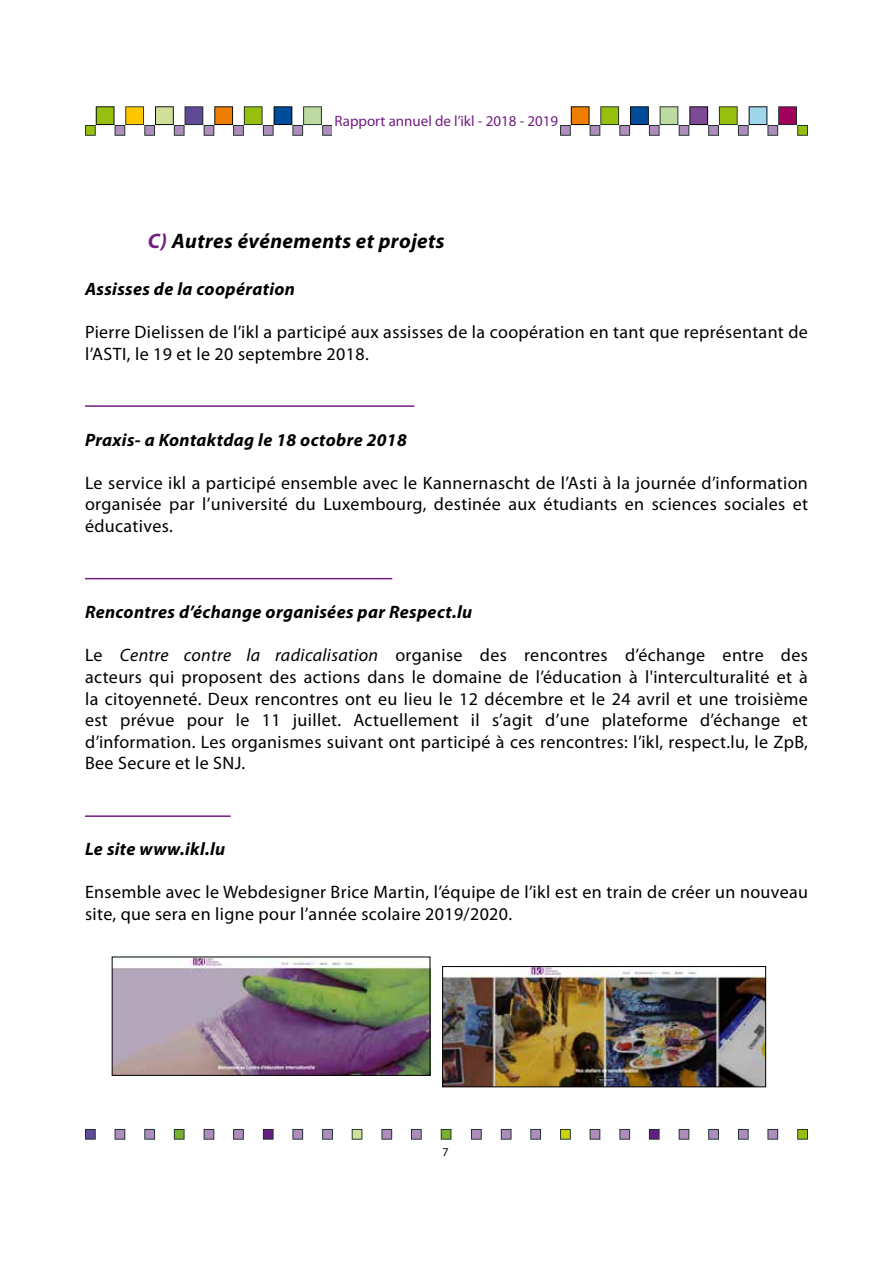
<style>
.page{position:relative;width:893px;height:1263px;background:#fff}
.page>*{position:absolute;margin:0;border:0;box-sizing:border-box;transform-origin:0 0}
.t1{font:italic 700 21px "Myriad Pro";letter-spacing:.02em;color:#000}
.t2{font:18px/21.6px "Myriad Pro";letter-spacing:.02em;color:#000}
.t3{font:italic 700 18px "Myriad Pro";letter-spacing:.02em;color:#000}
.t4{font:15px "Myriad Pro";color:#711e80}
.t5{font:12px "Myriad Pro";color:#000}
.s1{color:#711e80}
.s2{font-style:italic}
</style>
<div class="page">
<svg style="left:85px;top:106px;width:723px;height:30px"></svg>
<div style="left:333px;top:103px;width:227px;height:34px;background:#fff"></div>
<svg style="left:85px;top:1129px;width:11px;height:11px"></svg>
<svg style="left:115px;top:1129px;width:10px;height:11px"></svg>
<svg style="left:144px;top:1129px;width:11px;height:11px"></svg>
<svg style="left:174px;top:1129px;width:11px;height:11px"></svg>
<svg style="left:204px;top:1129px;width:10px;height:11px"></svg>
<svg style="left:233px;top:1129px;width:11px;height:11px"></svg>
<svg style="left:263px;top:1129px;width:11px;height:11px"></svg>
<svg style="left:292px;top:1129px;width:11px;height:11px"></svg>
<svg style="left:322px;top:1129px;width:11px;height:11px"></svg>
<svg style="left:352px;top:1129px;width:10px;height:11px"></svg>
<svg style="left:381px;top:1129px;width:11px;height:11px"></svg>
<svg style="left:411px;top:1129px;width:11px;height:11px"></svg>
<svg style="left:441px;top:1129px;width:10px;height:11px"></svg>
<svg style="left:471px;top:1129px;width:11px;height:11px"></svg>
<svg style="left:501px;top:1129px;width:10px;height:11px"></svg>
<svg style="left:530px;top:1129px;width:11px;height:11px"></svg>
<svg style="left:560px;top:1129px;width:11px;height:11px"></svg>
<svg style="left:590px;top:1129px;width:10px;height:11px"></svg>
<svg style="left:619px;top:1129px;width:11px;height:11px"></svg>
<svg style="left:649px;top:1129px;width:11px;height:11px"></svg>
<svg style="left:679px;top:1129px;width:10px;height:11px"></svg>
<svg style="left:708px;top:1129px;width:11px;height:11px"></svg>
<svg style="left:738px;top:1129px;width:11px;height:11px"></svg>
<svg style="left:767px;top:1129px;width:11px;height:11px"></svg>
<svg style="left:797px;top:1129px;width:11px;height:11px"></svg>
<hr style="left:85px;top:405px;width:329px;height:2px;background:#711e80">
<hr style="left:85px;top:578px;width:307px;height:1px;background:#711e80">
<hr style="left:85px;top:815px;width:146px;height:2px;background:#711e80">
<img style="left:114px;top:959px;width:314px;height:114px">
<img style="left:444px;top:968px;width:320px;height:117px">
<div style="left:442px;top:966px;width:324px;height:121px;border:1px solid #000"></div>
<p class="t4" style="left:334px;top:111px;width:225px">Rapport annuel de l’ikl - 2018 - 2019</p>
<p class="t1" style="left:148px;top:227px;width:298px"><span class="s1">C)</span> Autres événements et projets</p>
<p class="t3" style="left:85px;top:277px;width:211px">Assisses de la coopération</p>
<p class="t2" style="left:85px;top:321px;width:724px">Pierre Dielissen de l’ikl a participé aux assisses de la coopération en tant que représentant de l’ASTI, le 19 et le 20 septembre 2018.</p>
<p class="t3" style="left:85px;top:428px;width:323px">Praxis- a Kontaktdag le 18 octobre 2018</p>
<p class="t2" style="left:85px;top:472px;width:724px;text-align:justify">Le service ikl a participé ensemble avec le Kannernascht de l’Asti à la journée d’information organisée par l’université du Luxembourg, destinée aux étudiants en sciences sociales et éducatives.</p>
<p class="t3" style="left:85px;top:600px;width:389px">Rencontres d’échange organisées par Respect.lu</p>
<p class="t2" style="left:85px;top:644px;width:724px;text-align:justify">Le <span class="s2">Centre contre la radicalisation</span> organise des rencontres d’échange entre des acteurs qui proposent des actions dans le domaine de l’éducation à l'interculturalité et à la citoyenneté. Deux rencontres ont eu lieu le 12 décembre et le 24 avril et une troisième est prévue pour le 11 juillet. Actuellement il s’agit d’une plateforme d’échange et d’information. Les organismes suivant ont participé à ces rencontres: l’ikl, respect.lu, le ZpB, Bee Secure et le SNJ.</p>
<p class="t3" style="left:85px;top:837px;width:142px">Le site www.ikl.lu</p>
<p class="t2" style="left:85px;top:881px;width:724px">Ensemble avec le Webdesigner Brice Martin, l’équipe de l’ikl est en train de créer un nouveau site, que sera en ligne pour l’année scolaire 2019/2020.</p>
<p class="t5" style="left:443px;top:1145px;width:8px">7</p>
</div>
